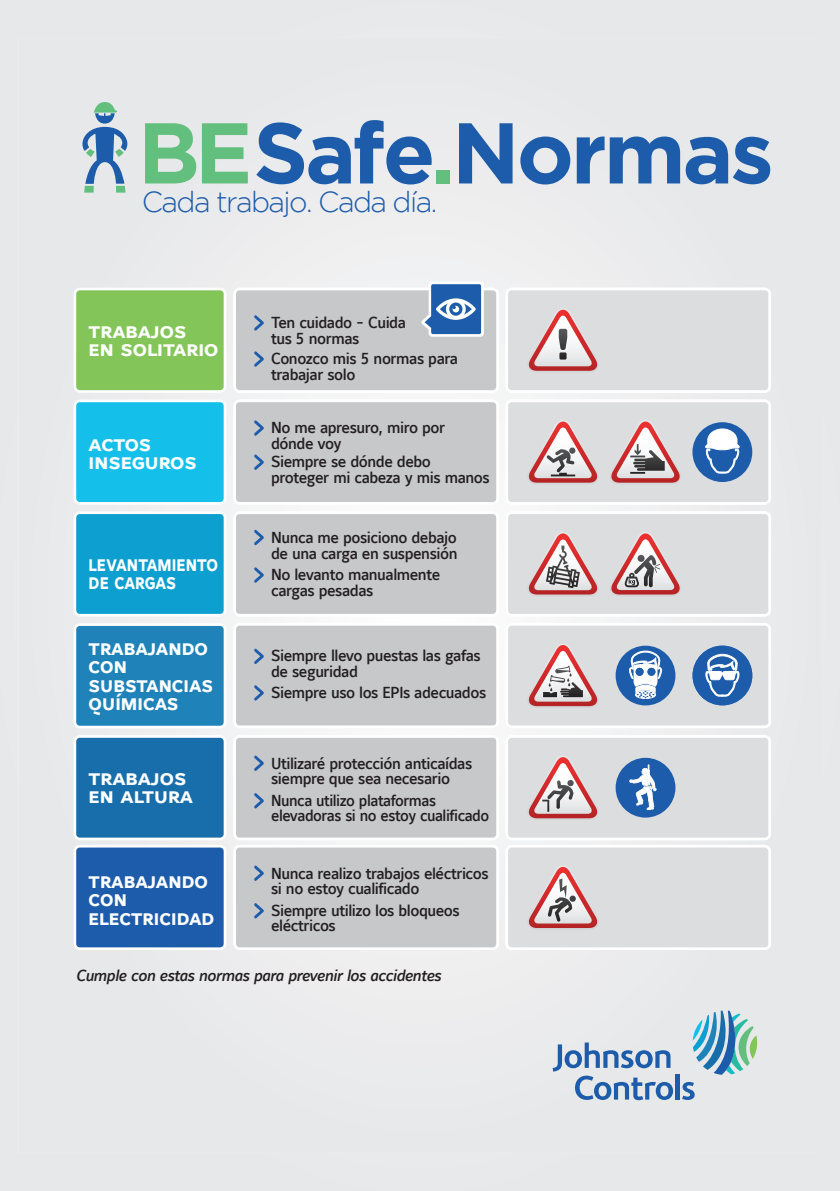
<style>
.page{position:relative;width:840px;height:1191px;background:#fff}
.page>*{position:absolute;margin:0;border:0;box-sizing:border-box;transform-origin:0 0}
.t1{font:700 86px "Gotham";letter-spacing:-.035em;color:#1d5caa}
.t2{font:300 28.8px "Gotham";letter-spacing:-.055em;color:#1d5caa}
.t3{font:22px/18.4px "Maurea JCI Bold Caps";letter-spacing:-.03em;color:#fff;scale:.95 1}
.t4{font:22px/18.4px "Maurea JCI Bold Caps";letter-spacing:-.03em;color:#fff}
.t5{font:22px/18.4px "Maurea JCI Bold Caps";letter-spacing:-.03em;color:#fff;scale:.82 1}
.t6{font:15.8px/15.8px "Maurea Medium Tf";letter-spacing:-.03em;color:#231f20}
.t7{font:15.8px "Maurea Medium Italic Tf";letter-spacing:-.03em;color:#231f20}
.s1{color:#62bf7e}
</style>
<div class="page">
<div style="left:0;top:0;width:839px;height:1191px;background:#e7e8e9"></div>
<div style="left:18px;top:38px;width:802px;height:1114px;background:#e8e9ea"></div>
<svg style="left:73px;top:288px;width:153px;height:105px"></svg>
<div style="left:76px;top:290px;width:147px;height:100px;background:#83c558;border-radius:4px"></div>
<div style="left:233px;top:288px;width:265px;height:105px;background:#fff;border-radius:6px"></div>
<div style="left:236px;top:290px;width:260px;height:100px;background:#c7c8ca;border-radius:4px"></div>
<div style="left:233px;top:399px;width:265px;height:106px;background:#fff;border-radius:6px"></div>
<div style="left:236px;top:402px;width:260px;height:100px;background:#c7c8ca;border-radius:4px"></div>
<div style="left:233px;top:511px;width:265px;height:105px;background:#fff;border-radius:6px"></div>
<div style="left:236px;top:514px;width:260px;height:100px;background:#c7c8ca;border-radius:4px"></div>
<svg style="left:233px;top:623px;width:265px;height:105px"></svg>
<div style="left:236px;top:625px;width:260px;height:100px;background:#c7c8ca;border-radius:4px"></div>
<svg style="left:233px;top:735px;width:265px;height:105px"></svg>
<div style="left:236px;top:738px;width:260px;height:99px;background:#c7c8ca;border-radius:4px"></div>
<svg style="left:233px;top:845px;width:265px;height:105px"></svg>
<div style="left:236px;top:847px;width:260px;height:100px;background:#c7c8ca;border-radius:4px"></div>
<div style="left:73px;top:399px;width:153px;height:106px;background:#fff;border-radius:6px"></div>
<div style="left:76px;top:402px;width:147px;height:100px;background:#14bfe9;border-radius:4px"></div>
<div style="left:73px;top:511px;width:153px;height:105px;background:#fff;border-radius:6px"></div>
<div style="left:76px;top:514px;width:147px;height:100px;background:#0d9fd0;border-radius:4px"></div>
<svg style="left:73px;top:623px;width:153px;height:105px"></svg>
<div style="left:76px;top:626px;width:147px;height:99px;background:#1f83ba;border-radius:4px"></div>
<svg style="left:73px;top:735px;width:153px;height:105px"></svg>
<div style="left:76px;top:738px;width:147px;height:99px;background:#176eab;border-radius:4px"></div>
<svg style="left:73px;top:845px;width:153px;height:105px"></svg>
<div style="left:76px;top:847px;width:147px;height:100px;background:#1d5caa;border-radius:4px"></div>
<svg style="left:254px;top:315px;width:9px;height:16px"></svg>
<svg style="left:254px;top:351px;width:9px;height:16px"></svg>
<svg style="left:254px;top:420px;width:9px;height:16px"></svg>
<svg style="left:254px;top:454px;width:9px;height:16px"></svg>
<svg style="left:254px;top:529px;width:9px;height:16px"></svg>
<svg style="left:254px;top:567px;width:9px;height:16px"></svg>
<svg style="left:254px;top:755px;width:9px;height:16px"></svg>
<svg style="left:254px;top:793px;width:9px;height:15px"></svg>
<svg style="left:254px;top:865px;width:9px;height:16px"></svg>
<svg style="left:254px;top:903px;width:9px;height:15px"></svg>
<svg style="left:254px;top:648px;width:9px;height:16px"></svg>
<svg style="left:254px;top:685px;width:9px;height:16px"></svg>
<hr style="left:675px;top:1074px;width:4px;height:25px;background:#1d5caa">
<svg style="left:681px;top:1082px;width:13px;height:18px"></svg>
<svg style="left:552px;top:1042px;width:120px;height:58px;background:#acbfd6"></svg>
<svg style="left:692px;top:1010px;width:64px;height:64px;background:#8ebdca"></svg>
<div style="left:505px;top:288px;width:265px;height:105px;background:#fff;border-radius:6px"></div>
<div style="left:508px;top:290px;width:259px;height:100px;background:#dcdddf;border-radius:4px"></div>
<svg style="left:528px;top:309px;width:70px;height:62px"></svg>
<svg style="left:505px;top:845px;width:265px;height:105px"></svg>
<div style="left:508px;top:847px;width:259px;height:100px;background:#dcdddf;border-radius:4px"></div>
<svg style="left:528px;top:867px;width:70px;height:62px"></svg>
<div style="left:505px;top:511px;width:265px;height:105px;background:#fff;border-radius:6px"></div>
<div style="left:508px;top:514px;width:259px;height:100px;background:#dcdddf;border-radius:4px"></div>
<svg style="left:528px;top:533px;width:70px;height:62px"></svg>
<svg style="left:611px;top:533px;width:69px;height:62px"></svg>
<div style="left:505px;top:399px;width:265px;height:106px;background:#fff;border-radius:6px"></div>
<div style="left:508px;top:402px;width:259px;height:100px;background:#dcdddf;border-radius:4px"></div>
<svg style="left:611px;top:421px;width:69px;height:62px"></svg>
<svg style="left:528px;top:421px;width:70px;height:62px"></svg>
<div style="left:692px;top:422px;width:59px;height:60px;background:#1d5caa;border-radius:50%"></div>
<svg style="left:704px;top:428px;width:35px;height:46px"></svg>
<svg style="left:505px;top:623px;width:265px;height:105px"></svg>
<div style="left:508px;top:625px;width:259px;height:100px;background:#dcdddf;border-radius:4px"></div>
<svg style="left:528px;top:645px;width:70px;height:62px"></svg>
<div style="left:615px;top:645px;width:60px;height:60px;background:#1d5caa;border-radius:50%"></div>
<svg style="left:628px;top:648px;width:34px;height:50px"></svg>
<svg style="left:505px;top:735px;width:265px;height:105px"></svg>
<div style="left:508px;top:738px;width:259px;height:99px;background:#dcdddf;border-radius:4px"></div>
<svg style="left:528px;top:757px;width:70px;height:62px"></svg>
<div style="left:615px;top:758px;width:60px;height:59px;background:#1d5caa;border-radius:50%"></div>
<svg style="left:629px;top:764px;width:28px;height:46px"></svg>
<svg style="left:421px;top:281px;width:62px;height:56px"></svg>
<div style="left:692px;top:645px;width:59px;height:60px;background:#1d5caa;border-radius:50%"></div>
<svg style="left:705px;top:653px;width:34px;height:44px"></svg>
<svg style="left:82px;top:102px;width:45px;height:91px;background:#99b7ca"></svg>
<h1 class="t1" style="left:138px;top:103px;width:637px"><span class="s1">BE</span>Safe<span class="s1">.</span>Normas</h1>
<h2 class="t2" style="left:142px;top:186px;width:297px">Cada trabajo. Cada día.</h2>
<h3 class="t4" style="left:88px;top:323px;width:132px">trabajos<br>en solitario</h3>
<h3 class="t4" style="left:88px;top:436px;width:110px">actos inseguros</h3>
<h3 class="t5" style="left:88px;top:556px;width:160px">levantamiento de cargas</h3>
<h3 class="t3" style="left:88px;top:640px;width:133px">trabajando con substancias químicas</h3>
<h3 class="t4" style="left:88px;top:770px;width:106px">trabajos en altura</h3>
<h3 class="t3" style="left:88px;top:873px;width:134px">trabajando con electricidad</h3>
<p class="t6" style="left:271px;top:315px;width:136px">Ten cuidado - Cuida tus 5 normas</p>
<p class="t6" style="left:271px;top:351px;width:188px">Conozco mis 5 normas para trabajar solo</p>
<p class="t6" style="left:271px;top:420px;width:175px">No me apresuro, miro por dónde voy</p>
<p class="t6" style="left:271px;top:454px;width:220px">Siempre se dónde debo proteger mi cabeza y mis manos</p>
<p class="t6" style="left:271px;top:530px;width:188px">Nunca me posiciono debajo de una carga en suspensión</p>
<p class="t6" style="left:271px;top:567px;width:171px">No levanto manualmente cargas pesadas</p>
<p class="t6" style="left:271px;top:648px;width:211px">Siempre llevo puestas las gafas de seguridad</p>
<p class="t6" style="left:271px;top:685px;width:216px">Siempre uso los EPIs adecuados</p>
<p class="t6" style="left:271px;top:755px;width:202px">Utilizaré protección anticaídas siempre que sea necesario</p>
<p class="t6" style="left:271px;top:792px;width:219px">Nunca utilizo plataformas elevadoras si no estoy cualificado</p>
<p class="t6" style="left:271px;top:865px;width:219px">Nunca realizo trabajos eléctricos si no estoy cualificado</p>
<p class="t6" style="left:271px;top:902px;width:190px">Siempre utilizo los bloqueos eléctricos</p>
<p class="t7" style="left:76px;top:966px;width:367px">Cumple con estas normas para prevenir los accidentes</p>
</div>
